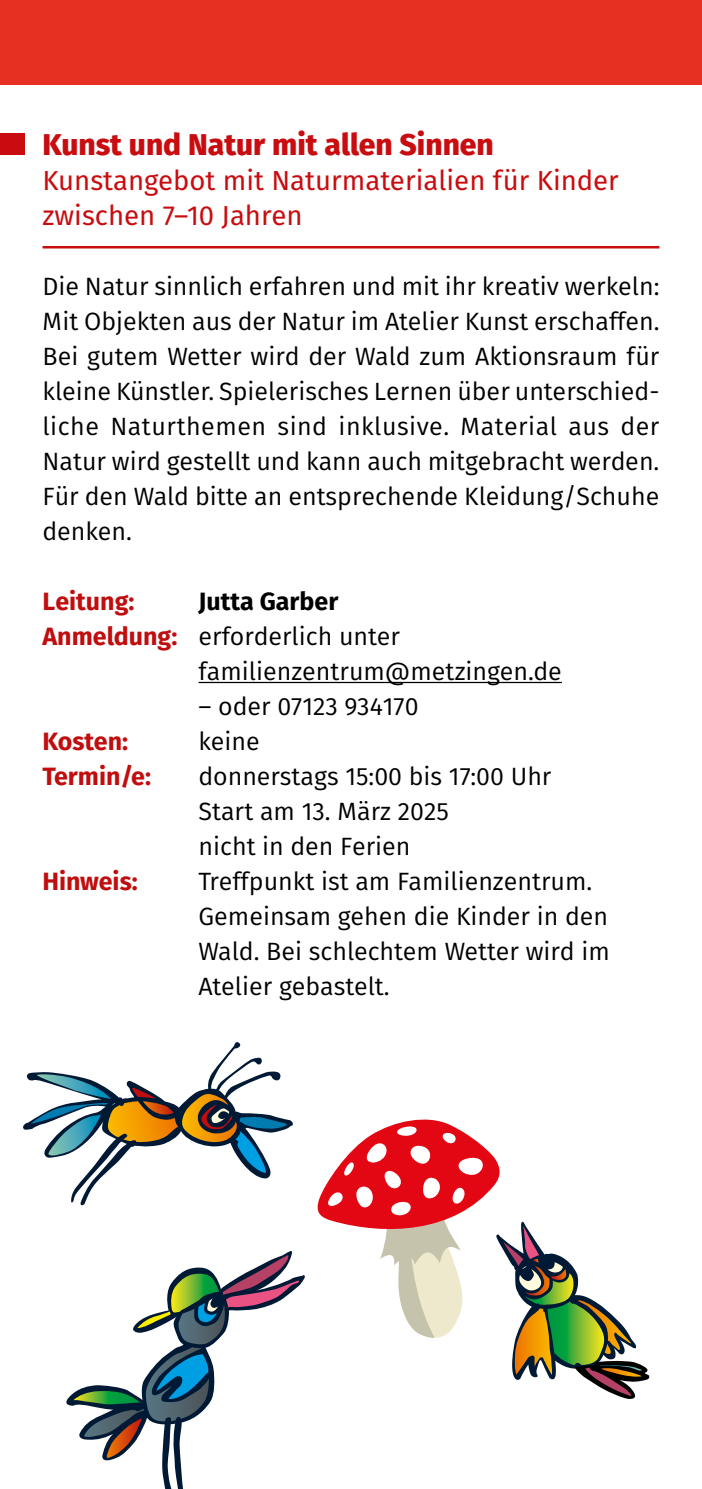
<style>
.page{position:relative;width:702px;height:1489px;background:#fff}
.page>*{position:absolute;margin:0;border:0;box-sizing:border-box;transform-origin:0 0}
.t1{font:800 30px "Fira Sans";color:#c90c0f}
.t2{font:27.5px/35px "Fira Sans";color:#c90c0f}
.t3{font:25px/35px "Fira Sans";color:#000}
.t4{font:700 25px "Fira Sans";color:#c00d0e}
.t5{font:700 25px "Fira Sans";color:#000}
.s1{font-weight:700;color:#c00d0e}
</style>
<div class="page">
<div style="left:0;top:0;width:702px;height:85px;background:#e63021"></div>
<div style="left:0;top:133px;width:25px;height:22px;background:#c90c0f"></div>
<hr style="left:43px;top:246px;width:616px;height:2px;background:#c90c0f">
<hr style="left:198px;top:681px;width:364px;height:2px;background:#000">
<svg style="left:23px;top:1042px;width:270px;height:164px"></svg>
<svg style="left:66px;top:1251px;width:239px;height:237px"></svg>
<svg style="left:317px;top:1119px;width:333px;height:279px"></svg>
<p class="t1" style="left:43px;top:123px;width:453px">Kunst und Natur mit allen Sinnen</p>
<p class="t2" style="left:43px;top:165px;width:577px">Kunstangebot mit Naturmaterialien für Kinder zwischen 7–10 Jahren</p>
<p class="t3" style="left:43px;top:270px;width:618px;text-align:justify">Die Natur sinnlich erfahren und mit ihr kreativ werkeln:<br>Mit Objekten aus der Natur im Atelier Kunst erschaffen.<br>Bei gutem Wetter wird der Wald zum Aktionsraum für kleine Künstler. Spielerisches Lernen über unterschied&shy;liche Naturthemen sind inklusive. Material aus der Natur wird gestellt und kann auch mitgebracht werden.<br>Für den Wald bitte an entsprechende Kleidung/Schuhe denken.</p>
<p class="t4" style="left:43px;top:583px;width:93px">Leitung:</p>
<p class="t5" style="left:198px;top:583px;width:141px">Jutta Garber</p>
<p class="t3" style="left:43px;top:620px;width:359px"><span class="s1">Anmeldung:</span> erforderlich unter</p>
<p class="t3" style="left:198px;top:655px;width:365px">familienzentrum@metzingen.de</p>
<p class="t3" style="left:198px;top:690px;width:221px">– oder 07123 934170</p>
<p class="t4" style="left:43px;top:723px;width:87px">Kosten:</p>
<p class="t3" style="left:198px;top:725px;width:63px">keine</p>
<p class="t4" style="left:43px;top:758px;width:110px">Termin/e:</p>
<p class="t3" style="left:198px;top:760px;width:354px">donnerstags 15:00 bis 17:00 Uhr<br>Start am 13. März 2025<br>nicht in den Ferien</p>
<p class="t4" style="left:43px;top:863px;width:97px">Hinweis:</p>
<p class="t3" style="left:198px;top:865px;width:413px">Treffpunkt ist am Familienzentrum.<br>Gemeinsam gehen die Kinder in den<br>Wald. Bei schlechtem Wetter wird im<br>Atelier gebastelt.</p>
</div>
